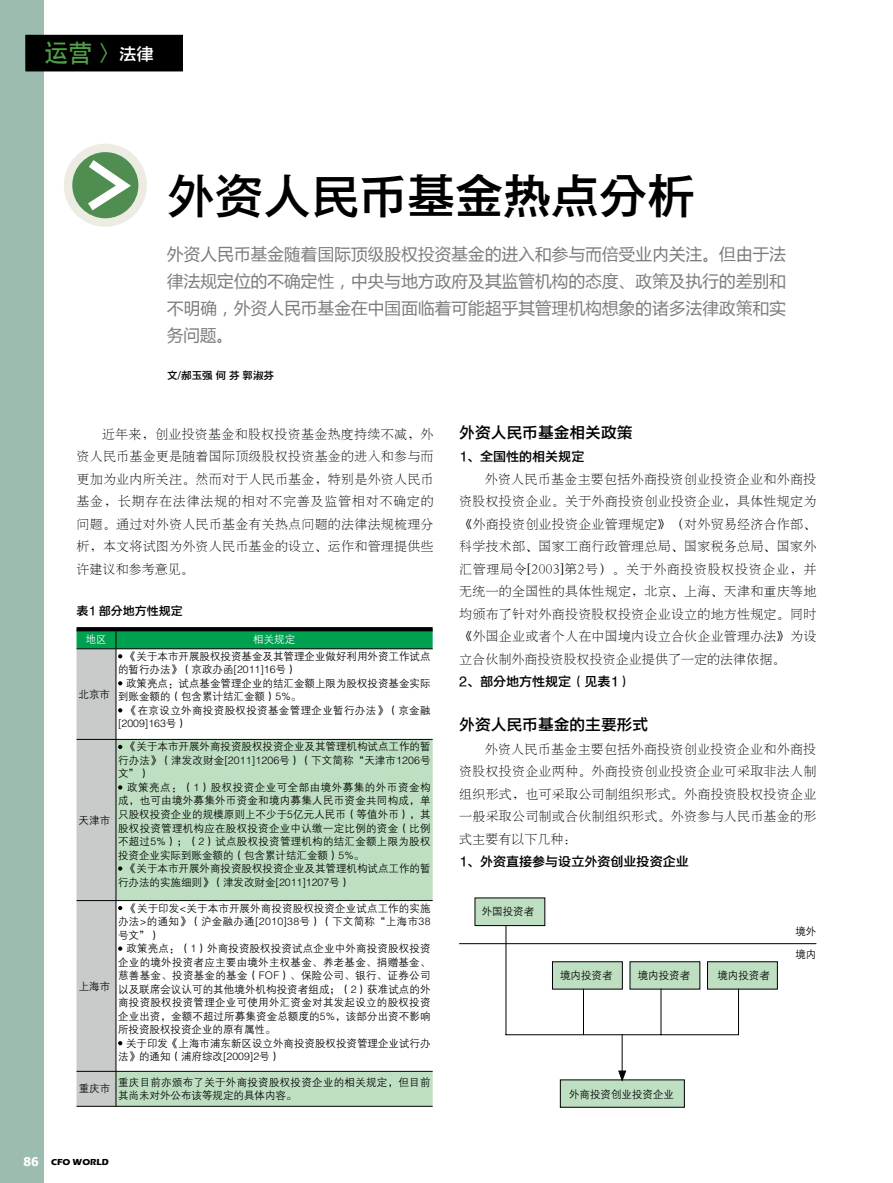
<style>
.page{position:relative;width:893px;height:1183px;background:#fff}
.page>*{position:absolute;margin:0;border:0;box-sizing:border-box;transform-origin:0 0}
.t1{font:48px "FZYDZHJW GB1 0";color:#000}
.t2{font:24px "SIL Hei Med Jian";color:#4fa147}
.t3{font:17.25px "FZYDZHJW GB1 0";color:#fff}
.t4{font:16.5px/27px "Microsoft Ya Hei";letter-spacing:.015em;color:#7d7d7d;text-align:justify}
.t5{font:15.75px "FZYDZHJW GB1 0";color:#000}
.t6{font:13.05px/22.5px "H Ya 2 gj";letter-spacing:.015em;color:#000;text-align:justify}
.t7{font:13.05px "FZYDZHJW GB1 0";color:#000}
.t8{font:12px "FZYDZHJW GB1 0";color:#000}
.t9{font:700 12px "Tahoma";color:#fff}
.t10{font:10.5px/13.5px "FZZDXJW GB1 0";color:#000}
.t11{font:10.5px/13.5px "FZZDXJW GB1 0";letter-spacing:.025em;color:#000}
.t12{font:10.5px/13.5px "FZZDXJW GB1 0";letter-spacing:.035em;color:#000}
.t13{font:10.5px "FZYDZHJW GB1 0";color:#000}
.t14{font:10.5px "FZZDXJW GB1 0";color:#fff}
.t15{font:700 9px "Eras ITC";color:#000}
.s1{font-family:"FZYDZHJW GB1 0";font-size:17.25px;color:#fff}
</style>
<div class="page">
<div style="left:0;top:0;width:44px;height:1182px;background:#9bbcae"></div>
<div style="left:26px;top:35px;width:157px;height:36px;background:#000"></div>
<svg style="left:68px;top:148px;width:75px;height:74px"></svg>
<div style="left:64px;top:144px;width:83px;height:83px;border:9px solid #edece3;border-radius:50%"></div>
<svg style="left:79px;top:152px;width:59px;height:66px"></svg>
<svg style="left:77px;top:627px;width:39px;height:2px"></svg>
<svg style="left:116px;top:627px;width:317px;height:2px"></svg>
<hr style="left:77px;top:1105px;width:39px;height:1px;background:#000">
<hr style="left:116px;top:1105px;width:317px;height:1px;background:#000">
<svg style="left:77px;top:629px;width:356px;height:476px"></svg>
<div style="left:475px;top:897px;width:70px;height:28px;background:#bedfc2"></div>
<hr style="left:459px;top:943px;width:357px;height:1px;background:#000">
<svg style="left:552px;top:961px;width:226px;height:28px;background:#b4d1b8"></svg>
<hr style="left:583px;top:988px;width:1px;height:46px;background:#000">
<hr style="left:661px;top:988px;width:1px;height:46px;background:#000">
<hr style="left:738px;top:988px;width:1px;height:46px;background:#000">
<hr style="left:506px;top:925px;width:1px;height:109px;background:#000">
<hr style="left:506px;top:1034px;width:232px;height:1px;background:#000">
<div style="left:560px;top:1079px;width:124px;height:27px;background:#bedfc2"></div>
<hr style="left:622px;top:1034px;width:1px;height:36px;background:#000">
<svg style="left:618px;top:1070px;width:8px;height:11px"></svg>
<h2 class="t2" style="left:45px;top:37px;width:110px">运营〉<span class="s1">税务</span></h2>
<h3 class="t3" style="left:119px;top:45px;width:36px">法律</h3>
<h1 class="t1" style="left:167px;top:169px;width:530px">外资人民币基金热点分析</h1>
<h3 class="t4" style="left:167px;top:240px;width:620px">外资人民币基金随着国际顶级股权投资基金的进入和参与而倍受业内关注。但由于法律法规定位的不确定性，中央与地方政府及其监管机构的态度、政策及执行的差别和不明确，外资人民币基金在中国面临着可能超乎其管理机构想象的诸多法律政策和实务问题。</h3>
<p class="t13" style="left:167px;top:369px;width:108px">文/郝玉强 何 芬 郭淑芬</p>
<p class="t6" style="left:77px;top:422px;width:359px;text-indent:26px">近年来，创业投资基金和股权投资基金热度持续不减，外资人民币基金更是随着国际顶级股权投资基金的进入和参与而更加为业内所关注。然而对于人民币基金，特别是外资人民币基金，长期存在法律法规的相对不完善及监管相对不确定的问题。通过对外资人民币基金有关热点问题的法律法规梳理分析，本文将试图为外资人民币基金的设立、运作和管理提供些许建议和参考意见。</p>
<p class="t8" style="left:77px;top:604px;width:108px">表1 部分地方性规定</p>
<p class="t14" style="left:86px;top:633px;width:22px">地区</p>
<p class="t14" style="left:253px;top:633px;width:43px">相关规定</p>
<p class="t10" style="left:79px;top:687px;width:33px">北京市</p>
<p class="t10" style="left:79px;top:813px;width:33px">天津市</p>
<p class="t10" style="left:79px;top:979px;width:33px">上海市</p>
<p class="t10" style="left:118px;top:649px;width:314px;text-indent:8px">《关于本市开展股权投资基金及其管理企业做好利用外资工作试点的暂行办法》（京政办函[2011]16号）</p>
<p class="t10" style="left:118px;top:676px;width:314px;text-indent:8px">政策亮点：试点基金管理企业的结汇金额上限为股权投资基金实际到账金额的（包含累计结汇金额）5%。</p>
<p class="t12" style="left:118px;top:703px;width:314px;text-indent:9px">《在京设立外商投资股权投资基金管理企业暂行办法》（京金融[2009]163号）</p>
<p class="t10" style="left:118px;top:740px;width:314px;text-align:justify;text-indent:8px">《关于本市开展外商投资股权投资企业及其管理机构试点工作的暂行办法》（津发改财金[2011]1206号）（下文简称“天津市1206号文”）</p>
<p class="t10" style="left:118px;top:780px;width:314px;text-align:justify;text-indent:9px">政策亮点：（1）股权投资企业可全部由境外募集的外币资金构成，也可由境外募集外币资金和境内募集人民币资金共同构成，单只股权投资企业的规模原则上不少于5亿元人民币（等值外币），其股权投资管理机构应在股权投资企业中认缴一定比例的资金（比例不超过5%）；（2）试点股权投资管理机构的结汇金额上限为股权投资企业实际到账金额的（包含累计结汇金额）5%。</p>
<p class="t10" style="left:118px;top:861px;width:314px;text-indent:8px">《关于本市开展外商投资股权投资企业及其管理机构试点工作的暂行办法的实施细则》（津发改财金[2011]1207号）</p>
<p class="t10" style="left:118px;top:901px;width:314px;text-align:justify;text-indent:8px">《关于印发﹤关于本市开展外商投资股权投资企业试点工作的实施办法﹥的通知》（沪金融办通[2010]38号）（下文简称“上海市38号文”）</p>
<p class="t10" style="left:118px;top:941px;width:314px;text-align:justify;text-indent:8px">政策亮点：（1）外商投资股权投资试点企业中外商投资股权投资企业的境外投资者应主要由境外主权基金、养老基金、捐赠基金、慈善基金、投资基金的基金（FOF）、保险公司、银行、证券公司以及联席会议认可的其他境外机构投资者组成；（2）获准试点的外商投资股权投资管理企业可使用外汇资金对其发起设立的股权投资企业出资，金额不超过所募集资金总额度的5%，该部分出资不影响所投资股权投资企业的原有属性。</p>
<p class="t10" style="left:118px;top:1036px;width:314px;text-indent:8px">关于印发《上海市浦东新区设立外商投资股权投资管理企业试行办法》的通知（浦府综改[2009]2号）</p>
<p class="t10" style="left:79px;top:1082px;width:33px">重庆市</p>
<p class="t11" style="left:118px;top:1075px;width:314px">重庆目前亦颁布了关于外商投资股权投资企业的相关规定，但目前其尚未对外公布该等规定的具体内容。</p>
<p class="t9" style="left:24px;top:1153px;width:17px">86</p>
<p class="t15" style="left:51px;top:1156px;width:59px">CFO WORLD</p>
<h3 class="t5" style="left:459px;top:423px;width:175px">外资人民币基金相关政策</h3>
<p class="t7" style="left:459px;top:449px;width:127px">1、全国性的相关规定</p>
<p class="t6" style="left:459px;top:467px;width:359px;text-indent:26px">外资人民币基金主要包括外商投资创业投资企业和外商投资股权投资企业。关于外商投资创业投资企业，具体性规定为《外商投资创业投资企业管理规定》（对外贸易经济合作部、科学技术部、国家工商行政管理总局、国家税务总局、国家外汇管理局令[2003]第2号）。关于外商投资股权投资企业，并无统一的全国性的具体性规定，北京、上海、天津和重庆等地均颁布了针对外商投资股权投资企业设立的地方性规定。同时《外国企业或者个人在中国境内设立合伙企业管理办法》为设立合伙制外商投资股权投资企业提供了一定的法律依据。</p>
<p class="t7" style="left:459px;top:674px;width:173px">2、部分地方性规定（见表1）</p>
<h3 class="t5" style="left:459px;top:716px;width:190px">外资人民币基金的主要形式</h3>
<p class="t6" style="left:459px;top:737px;width:359px;text-indent:26px">外资人民币基金主要包括外商投资创业投资企业和外商投资股权投资企业两种。外商投资创业投资企业可采取非法人制组织形式，也可采取公司制组织形式。外商投资股权投资企业一般采取公司制或合伙制组织形式。外资参与人民币基金的形式主要有以下几种：</p>
<p class="t7" style="left:459px;top:854px;width:231px">1、外资直接参与设立外资创业投资企业</p>
<p class="t10" style="left:482px;top:904px;width:54px">外国投资者</p>
<p class="t10" style="left:560px;top:968px;width:54px">境内投资者</p>
<p class="t10" style="left:638px;top:968px;width:54px">境内投资者</p>
<p class="t10" style="left:717px;top:968px;width:54px">境内投资者</p>
<p class="t10" style="left:795px;top:920px;width:22px;line-height:22.8px">境外境内</p>
<p class="t10" style="left:569px;top:1087px;width:106px">外商投资创业投资企业</p>
</div>
